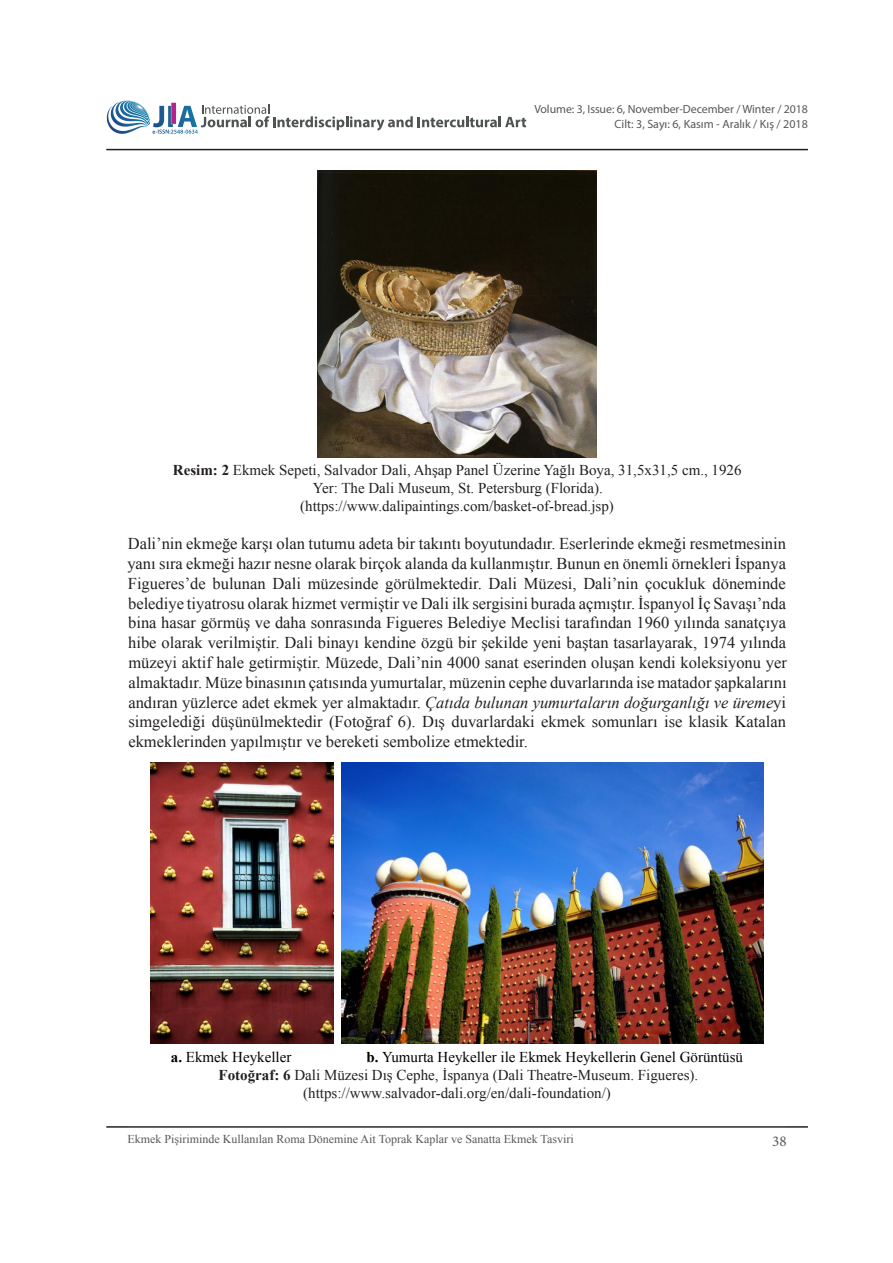
<style>
.page{position:relative;width:893px;height:1263px;background:#fff}
.page>*{position:absolute;margin:0;border:0;box-sizing:border-box;transform-origin:0 0}
.t1{font:16.5px/19.8px "Times New Roman";color:#231f20;text-align:justify}
.t2{font:15px "Times New Roman";color:#231f20}
.List_Paragraph{font:15px "Times New Roman";color:#000}
.t3{font:15px "Minion Pro";color:#585858}
.t4{font:12px "Times New Roman";color:#585858}
.t5{font:12px "Myriad Pro";color:#585858}
.t6{font:11.85px "Myriad Pro";letter-spacing:-.005em;color:#585858}
.s1{font-weight:700}
.s2{font-style:italic}
</style>
<div class="page">
<hr style="left:106px;top:1126px;width:702px;height:2px;background:#231f20">
<hr style="left:106px;top:149px;width:702px;height:1px;background:#231f20">
<svg style="left:106px;top:100px;width:420px;height:34px"></svg>
<img style="left:318px;top:170px;width:278px;height:287px">
<img style="left:151px;top:763px;width:182px;height:280px">
<img style="left:341px;top:762px;width:422px;height:281px">
<p class="t6" style="left:534px;top:102px;width:275px">Volume: 3, Issue: 6, November-December / Winter / 2018</p>
<p class="t5" style="left:615px;top:116px;width:195px">Cilt: 3, Sayı: 6, Kasım - Aralık / Kış / 2018</p>
<p class="t2" style="left:173px;top:460px;width:570px"><span class="s1">Resim: 2</span> Ekmek Sepeti, Salvador Dali, Ahşap Panel Üzerine Yağlı Boya, 31,5x31,5 cm., 1926</p>
<p class="t2" style="left:313px;top:478px;width:291px">Yer: The Dali Museum, St. Petersburg (Florida).</p>
<p class="t2" style="left:300px;top:496px;width:315px">(https://www.dalipaintings.com/basket-of-bread.jsp)</p>
<p class="t1" style="left:127px;top:533px;width:661px">Dali’nin ekmeğe karşı olan tutumu adeta bir takıntı boyutundadır. Eserlerinde ekmeği resmetmesinin yanı sıra ekmeği hazır nesne olarak birçok alanda da kullanmıştır. Bunun en önemli örnekleri İspanya Figueres’de bulunan Dali müzesinde görülmektedir. Dali Müzesi, Dali’nin çocukluk döneminde belediye tiyatrosu olarak hizmet vermiştir ve Dali ilk sergisini burada açmıştır. İspanyol İç Savaşı’nda bina hasar görmüş ve daha sonrasında Figueres Belediye Meclisi tarafından 1960 yılında sanatçıya hibe olarak verilmiştir. Dali binayı kendine özgü bir şekilde yeni baştan tasarlayarak, 1974 yılında müzeyi aktif hale getirmiştir. Müzede, Dali’nin 4000 sanat eserinden oluşan kendi koleksiyonu yer almaktadır. Müze binasının çatısında yumurtalar, müzenin cephe duvarlarında ise matador şapkalarını andıran yüzlerce adet ekmek yer almaktadır. <span class="s2">Çatıda bulunan yumurtaların doğurganlığı ve üreme</span>yi simgelediği düşünülmektedir (Fotoğraf 6). Dış duvarlardaki ekmek somunları ise klasik Katalan ekmeklerinden yapılmıştır ve bereketi sembolize etmektedir.</p>
<p class="List_Paragraph" style="left:171px;top:1046px;width:122px"><span class="s1">a.</span> Ekmek Heykeller</p>
<p class="List_Paragraph" style="left:366px;top:1046px;width:378px"><span class="s1">b.</span> Yumurta Heykeller ile Ekmek Heykellerin Genel Görüntüsü</p>
<p class="t2" style="left:219px;top:1064px;width:481px"><span class="s1">Fotoğraf: 6</span> Dali Müzesi Dış Cephe, İspanya (Dali Theatre-Museum. Figueres).</p>
<p class="t2" style="left:303px;top:1082px;width:309px">(https://www.salvador-dali.org/en/dali-foundation/)</p>
<p class="t4" style="left:128px;top:1131px;width:448px">Ekmek Pişiriminde Kullanılan Roma Dönemine Ait Toprak Kaplar ve Sanatta Ekmek Tasviri</p>
<p class="t3" style="left:772px;top:1131px;width:16px">38</p>
</div>
